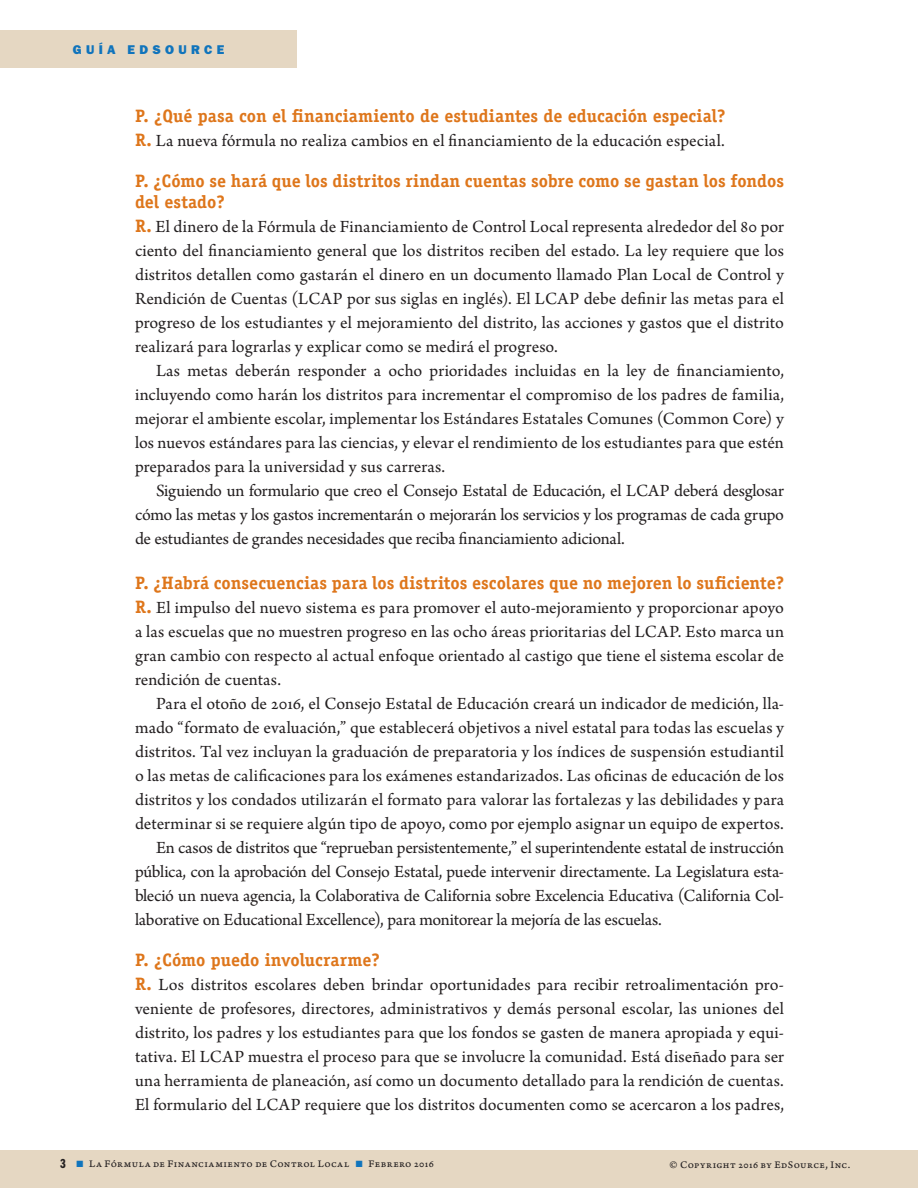
<style>
.page{position:relative;width:918px;height:1188px;background:#fff}
.page>*{position:absolute;margin:0;border:0;box-sizing:border-box;transform-origin:0 0}
.main_text{font:18px/24px "Arno Pro";color:#231f20;text-align:justify}
.main_text_-_1st_par{font:18px/24px "Arno Pro";letter-spacing:.005em;color:#231f20;text-align:justify}
.Question{font:700 18px/21px "Officina Serif";color:#de761b}
.t1{font:13.5px "Franklin Gothic Demi Cmpr";color:#231f20}
.t2{font:800 12.75px "Franklin Gothic";letter-spacing:.335em;color:#1074bc}
.t3{font:10.5px "Arno Pro Caption";letter-spacing:.04em;color:#231f20}
.s1{font-family:"Officina Serif";font-weight:700;color:#de761b}
.s2{color:#1074bc}
</style>
<div class="page">
<div style="left:0;top:30px;width:297px;height:38px;background:#e5d7c2"></div>
<div style="left:0;top:1151px;width:918px;height:37px;background:#e5d7c2"></div>
<p class="t2" style="left:73px;top:42px;width:153px">GUÍA EDSOURCE</p>
<p class="Question" style="left:135px;top:105px;width:592px">P. ¿Qué pasa con el financiamiento de estudiantes de educación especial?</p>
<p class="main_text_-_1st_par" style="left:135px;top:130px;width:591px"><span class="s1">R.</span> La nueva fórmula no realiza cambios en el financiamiento de la educación especial.</p>
<p class="Question" style="left:135px;top:171px;width:651px">P. ¿Cómo se hará que los distritos rindan cuentas sobre como se gastan los fondos del estado?</p>
<p class="main_text_-_1st_par" style="left:135px;top:216px;width:651px"><span class="s1">R.</span> El dinero de la Fórmula de Financiamiento de Control Local representa alrededor del 80 por ciento del financiamiento general que los distritos reciben del estado. La ley requiere que los distritos detallen como gastarán el dinero en un documento llamado Plan Local de Control y Rendición de Cuentas (LCAP por sus siglas en inglés). El LCAP debe definir las metas para el progreso de los estudiantes y el mejoramiento del distrito, las acciones y gastos que el distrito realizará para lograrlas y explicar como se medirá el progreso.</p>
<p class="main_text" style="left:135px;top:360px;width:651px;text-indent:21px">Las metas deberán responder a ocho prioridades incluidas en la ley de financiamiento, incluyendo como harán los distritos para incrementar el compromiso de los padres de familia, mejorar el ambiente escolar, implementar los Estándares Estatales Comunes (Common Core) y los nuevos estándares para las ciencias, y elevar el rendimiento de los estudiantes para que estén preparados para la universidad y sus carreras.</p>
<p class="main_text" style="left:135px;top:480px;width:651px;text-indent:21px">Siguiendo un formulario que creo el Consejo Estatal de Educación, el LCAP deberá desglosar cómo las metas y los gastos incrementarán o mejorarán los servicios y los programas de cada grupo de estudiantes de grandes necesidades que reciba financiamiento adicional.</p>
<p class="Question" style="left:135px;top:572px;width:651px">P. ¿Habrá consecuencias para los distritos escolares que no mejoren lo suficiente?</p>
<p class="main_text_-_1st_par" style="left:135px;top:596px;width:651px"><span class="s1">R.</span> El impulso del nuevo sistema es para promover el auto-mejoramiento y proporcionar apoyo a las escuelas que no muestren progreso en las ocho áreas prioritarias del LCAP. Esto marca un gran cambio con respecto al actual enfoque orientado al castigo que tiene el sistema escolar de rendición de cuentas.</p>
<p class="main_text" style="left:135px;top:692px;width:651px;text-indent:21px">Para el otoño de 2016, el Consejo Estatal de Educación creará un indicador de medición, lla&shy;mado “formato de evaluación,” que establecerá objetivos a nivel estatal para todas las escuelas y distritos. Tal vez incluyan la graduación de preparatoria y los índices de suspensión estudiantil o las metas de calificaciones para los exámenes estandarizados. Las oficinas de educación de los distritos y los condados utilizarán el formato para valorar las fortalezas y las debilidades y para determinar si se requiere algún tipo de apoyo, como por ejemplo asignar un equipo de expertos.</p>
<p class="main_text" style="left:135px;top:836px;width:651px;text-indent:21px">En casos de distritos que “reprueban persistentemente,” el superintendente estatal de instrucción pública, con la aprobación del Consejo Estatal, puede intervenir directamente. La Legislatura esta&shy;bleció un nueva agencia, la Colaborativa de California sobre Excelencia Educativa (California Col&shy;laborative on Educational Excellence), para monitorear la mejoría de las escuelas.</p>
<p class="Question" style="left:135px;top:949px;width:246px">P. ¿Cómo puedo involucrarme?</p>
<p class="main_text_-_1st_par" style="left:135px;top:973px;width:651px"><span class="s1">R.</span> Los distritos escolares deben brindar oportunidades para recibir retroalimentación pro&shy;veniente de profesores, directores, administrativos y demás personal escolar, las uniones del distrito, los padres y los estudiantes para que los fondos se gasten de manera apropiada y equi&shy;tativa. El LCAP muestra el proceso para que se involucre la comunidad. Está diseñado para ser una herramienta de planeación, así como un documento detallado para la rendición de cuentas.<br>El formulario del LCAP requiere que los distritos documenten como se acercaron a los padres,</p>
<p class="t1" style="left:60px;top:1156px;width:7px">3</p>
<p class="t3" style="left:76px;top:1158px;width:359px"><span class="s2">■</span> La Fórmula de Financiamiento de Control Local <span class="s2">■</span> Febrero 2016</p>
<p class="t3" style="left:670px;top:1158px;width:182px">© Copyright 2016 by EdSource, Inc.</p>
</div>
